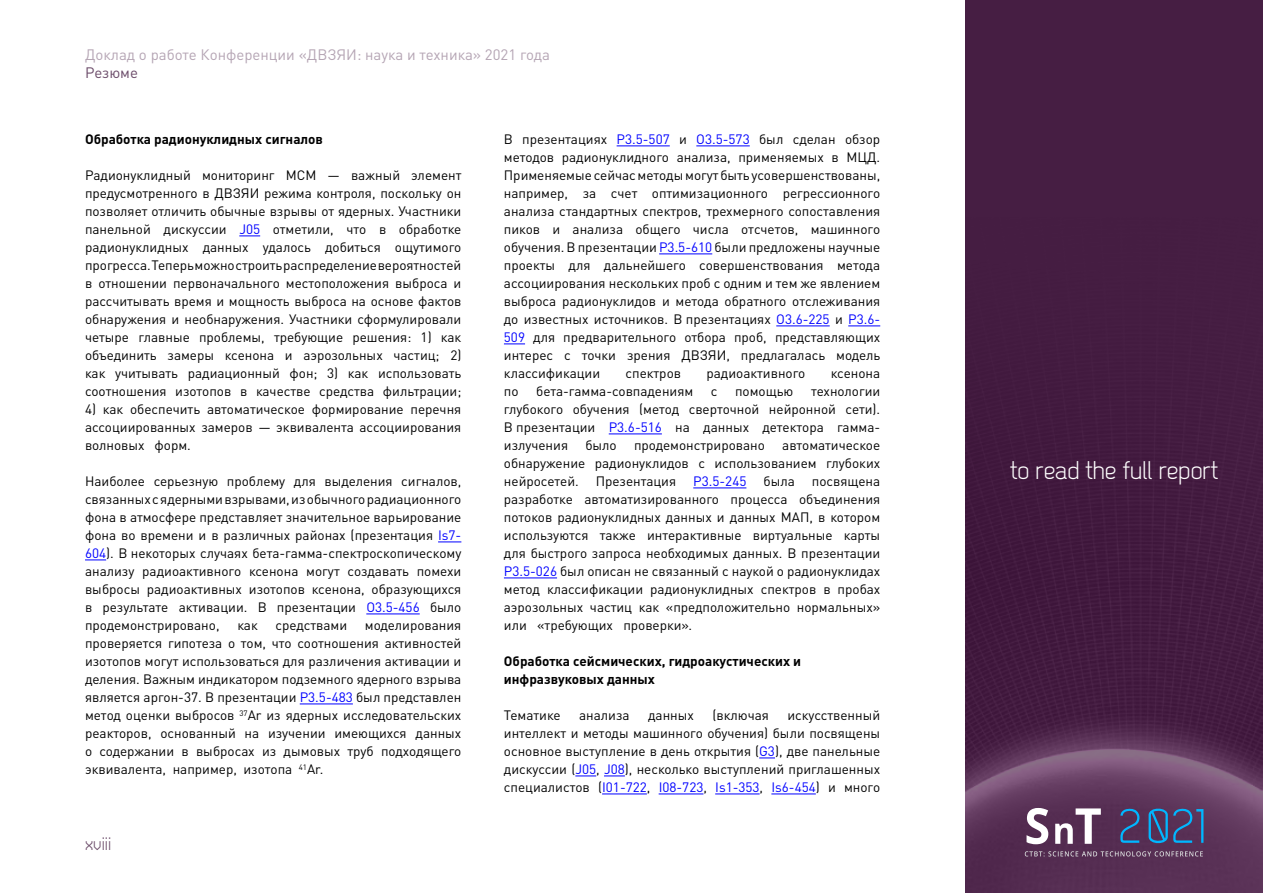
<style>
.page{position:relative;width:1263px;height:893px;background:#fff}
.page>*{position:absolute;margin:0;border:0;box-sizing:border-box;transform-origin:0 0}
.t1{font:25.5px "Dekar";color:#fff}
.t2{font:18px "Dekar";color:#6b4b69}
.t3{font:15px "DIN Pro";color:#b5a5b4}
.t4{font:15px "DIN Pro";color:#6b4b69}
.t5{font:13.5px/18px "DIN Pro";color:#000;text-align:justify}
.t6{font:700 13.5px/18px "DIN Pro";color:#000}
.t7{font:13.5px "DIN Pro";color:#00f}
.s1{color:#00f}
</style>
<div class="page">
<div style="left:965px;top:0;width:298px;height:893px;background:#461e43"></div>
<img style="left:966px;top:462px;width:297px;height:431px">
<svg style="left:1026px;top:808px;width:22px;height:36px"></svg>
<svg style="left:1055px;top:808px;width:46px;height:36px"></svg>
<svg style="left:1025px;top:851px;width:178px;height:5px"></svg>
<svg style="left:1120px;top:808px;width:19px;height:35px"></svg>
<svg style="left:1148px;top:806px;width:55px;height:39px;background:#43507d"></svg>
<svg style="left:239px;top:236px;width:21px;height:1px"></svg>
<svg style="left:438px;top:542px;width:23px;height:1px"></svg>
<svg style="left:85px;top:560px;width:21px;height:1px"></svg>
<hr style="left:366px;top:614px;width:54px;height:1px;background:#00f">
<hr style="left:300px;top:704px;width:53px;height:1px;background:#00f">
<hr style="left:617px;top:146px;width:53px;height:1px;background:#00f">
<hr style="left:696px;top:146px;width:54px;height:1px;background:#00f">
<hr style="left:659px;top:254px;width:53px;height:1px;background:#00f">
<hr style="left:776px;top:326px;width:54px;height:1px;background:#00f">
<hr style="left:848px;top:326px;width:32px;height:1px;background:#00f">
<svg style="left:504px;top:344px;width:21px;height:1px"></svg>
<hr style="left:609px;top:434px;width:53px;height:1px;background:#00f">
<hr style="left:693px;top:488px;width:53px;height:1px;background:#00f">
<hr style="left:504px;top:578px;width:53px;height:1px;background:#00f">
<svg style="left:759px;top:758px;width:16px;height:1px"></svg>
<svg style="left:575px;top:776px;width:21px;height:1px"></svg>
<svg style="left:604px;top:776px;width:21px;height:1px"></svg>
<hr style="left:602px;top:794px;width:45px;height:1px;background:#00f">
<hr style="left:659px;top:794px;width:44px;height:1px;background:#00f">
<hr style="left:715px;top:794px;width:45px;height:1px;background:#00f">
<hr style="left:771px;top:794px;width:45px;height:1px;background:#00f">
<p class="t3" style="left:85px;top:43px;width:466px">Доклад о работе Конференции «ДВЗЯИ: наука и техника» 2021 года</p>
<p class="t4" style="left:85px;top:61px;width:55px">Резюме</p>
<p class="t6" style="left:85px;top:129px;width:239px">Обработка радионуклидных сигналов</p>
<p class="t5" style="left:85px;top:165px;width:378px">Радионуклидный мониторинг МСМ — важный элемент предусмотренного в ДВЗЯИ режима контроля, поскольку он позволяет отличить обычные взрывы от ядерных. Участники панельной дискуссии <span class="s1">J05</span> отметили, что в обработке радионуклидных данных удалось добиться ощутимого прогресса. Теперь можно строить распределение вероятностей в отношении первоначального местоположения выброса и рассчитывать время и мощность выброса на основе фактов обнаружения и необнаружения. Участники сформулировали четыре главные проблемы, требующие решения: 1) как объединить замеры ксенона и аэрозольных частиц; 2) как учитывать радиационный фон; 3) как использовать соотношения изотопов в качестве средства фильтрации;</p>
<p class="t5" style="left:85px;top:399px;width:378px">4) как обеспечить автоматическое формирование перечня ассоциированных замеров — эквивалента ассоциирования волновых форм.</p>
<p class="t5" style="left:85px;top:471px;width:378px">Наиболее серьезную проблему для выделения сигналов, связанных с ядерными взрывами, из обычного радиационного фона в атмосфере представляет значительное варьирование фона во времени и в различных районах (презентация <span class="s1">Is7- 604</span>). В некоторых случаях бета-гамма-спектроскопическому анализу радиоактивного ксенона могут создавать помехи выбросы радиоактивных изотопов ксенона, образующихся в результате активации. В презентации <span class="s1">O3.5-456</span> было продемонстрировано,</p>
<p class="t5" style="left:85px;top:615px;width:378px;text-indent:280px">моделирования проверяется гипотеза о том, что соотношения активностей изотопов могут использоваться для различения активации и деления. Важным индикатором подземного ядерного взрыва является аргон-37. В презентации <span class="s1">P3.5-483</span> был представлен метод оценки выбросов <sup>37</sup>Ar из ядерных исследовательских реакторов, основанный на изучении имеющихся данных о содержании в выбросах из дымовых труб подходящего эквивалента, например, изотопа <sup>41</sup>Ar.</p>
<p class="t5" style="left:237px;top:615px;width:22px">как</p>
<p class="t5" style="left:276px;top:615px;width:73px">средствами</p>
<h2 class="t2" style="left:85px;top:835px;width:28px">xviii</h2>
<p class="t5" style="left:504px;top:129px;width:378px">В презентациях <span class="s1">P3.5-507</span> и <span class="s1">O3.5-573</span> был сделан обзор методов радионуклидного анализа, применяемых в МЦД.<br>Применяемые сейчас методы могут быть усовершенствованы, например, за счет оптимизационного регрессионного анализа стандартных спектров, трехмерного сопоставления пиков и анализа общего числа отсчетов, машинного обучения. В презентации <span class="s1">P3.5-610</span> были предложены научные проекты для дальнейшего совершенствования метода ассоциирования нескольких проб с одним и тем же явлением выброса радионуклидов и метода обратного отслеживания до известных источников. В презентациях <span class="s1">O3.6-225</span> и <span class="s1">P3.6- 509</span> для предварительного отбора проб, представляющих интерес с точки зрения ДВЗЯИ, предлагалась модель классификации</p>
<p class="t5" style="left:626px;top:363px;width:57px">спектров</p>
<p class="t5" style="left:706px;top:363px;width:100px">радиоактивного</p>
<p class="t5" style="left:831px;top:363px;width:51px">ксенона</p>
<p class="t5" style="left:504px;top:381px;width:16px">по</p>
<p class="t5" style="left:536px;top:381px;width:159px">бета-гамма-совпадениям</p>
<p class="t5" style="left:711px;top:381px;width:8px">с</p>
<p class="t5" style="left:735px;top:381px;width:60px">помощью</p>
<p class="t5" style="left:504px;top:381px;width:378px;text-indent:307px">технологии глубокого обучения (метод сверточной нейронной сети).<br>В презентации <span class="s1">P3.6-516</span> на данных детектора гамма&shy;излучения</p>
<p class="t5" style="left:585px;top:435px;width:33px">было</p>
<p class="t5" style="left:634px;top:435px;width:132px">продемонстрировано</p>
<p class="t5" style="left:504px;top:435px;width:378px;text-indent:278px">автоматическое обнаружение радионуклидов с использованием глубоких нейросетей.</p>
<p class="t5" style="left:596px;top:471px;width:82px">Презентация</p>
<p class="t7" style="left:693px;top:470px;width:55px">P3.5-245</p>
<p class="t5" style="left:763px;top:471px;width:33px">была</p>
<p class="t5" style="left:504px;top:471px;width:378px;text-indent:308px">посвящена разработке автоматизированного процесса объединения потоков радионуклидных данных и данных МАП, в котором используются также интерактивные виртуальные карты для быстрого запроса необходимых данных. В презентации <span class="s1">P3.5-026</span> был описан не связанный с наукой о радионуклидах метод классификации радионуклидных спектров в пробах аэрозольных частиц как «предположительно нормальных» или «требующих проверки».</p>
<p class="t6" style="left:504px;top:650px;width:299px">Обработка сейсмических, гидроакустических и инфразвуковых данных</p>
<p class="t5" style="left:504px;top:705px;width:58px">Тематике</p>
<p class="t5" style="left:579px;top:705px;width:52px">анализа</p>
<p class="t5" style="left:648px;top:705px;width:47px">данных</p>
<p class="t5" style="left:712px;top:705px;width:58px">(включая</p>
<p class="t5" style="left:504px;top:705px;width:378px;text-indent:283px">искусственный интеллект и методы машинного обучения) были посвящены основное выступление в день открытия (<span class="s1">G3</span>), две панельные дискуссии (<span class="s1">J05</span>, <span class="s1">J08</span>), несколько выступлений приглашенных специалистов (<span class="s1">I01-722</span>, <span class="s1">I08-723</span>, <span class="s1">Is1-353</span>, <span class="s1">Is6-454</span>) и много</p>
<h1 class="t1" style="left:1010px;top:458px;width:209px">to read the full report</h1>
</div>
